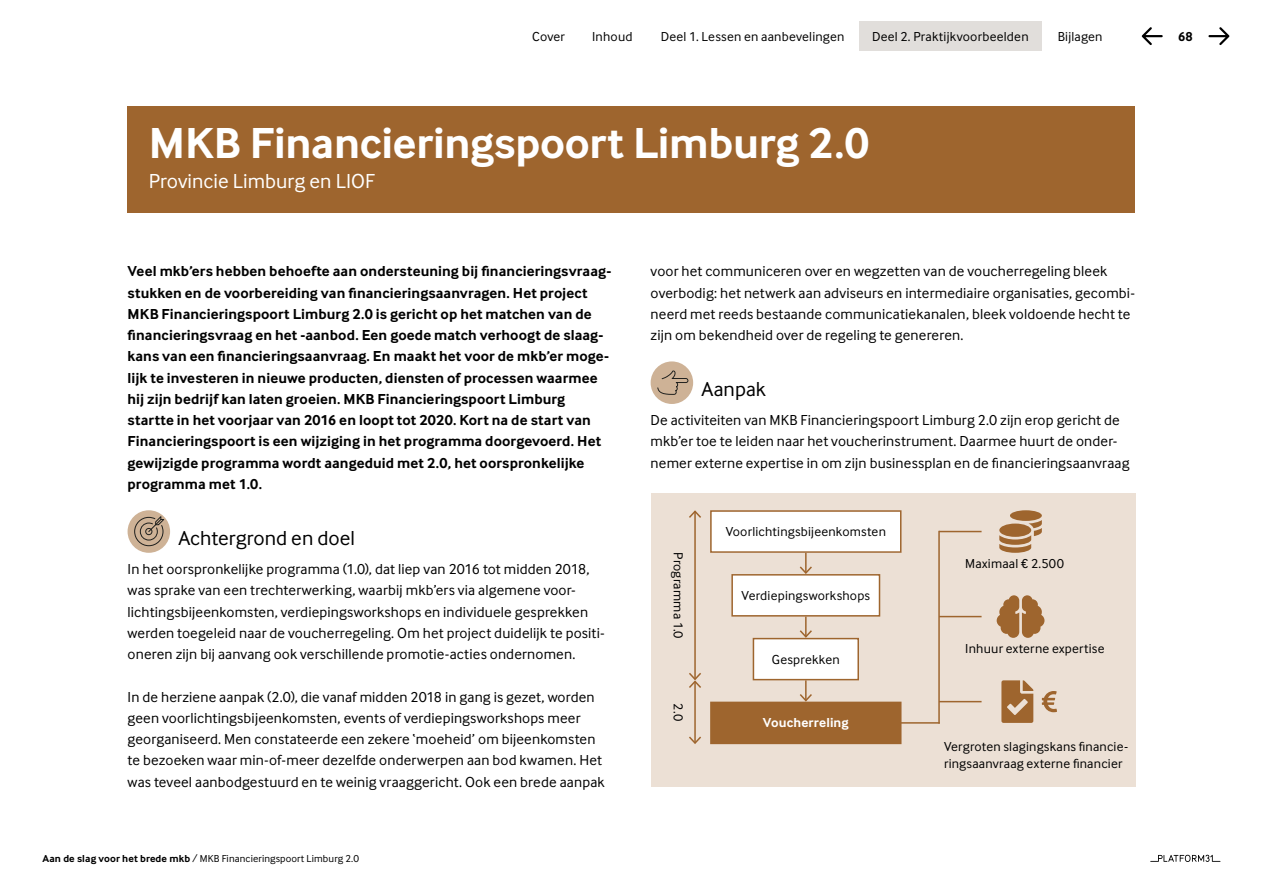
<style>
.page{position:relative;width:1263px;height:893px;background:#fff}
.page>*{position:absolute;margin:0;border:0;box-sizing:border-box;transform-origin:0 0}
.t1{font:700 45px "Inter Face";letter-spacing:-.005em;color:#fff}
.t2{font:21px "Inter Face";color:#000}
.t3{font:21px "Inter Face";color:#fff}
.t4{font:15px/21.3px "Inter Face";letter-spacing:.01em;color:#000}
.t5{font:700 15px/21.3px "Inter Face";letter-spacing:.005em;color:#000}
.t6{font:13.5px/16.5px "Inter Face";letter-spacing:.015em;color:#000}
.t7{font:700 13.5px "Inter Face";letter-spacing:.01em;color:#fff}
.t8{font:700 13.5px "Inter Face";color:#000}
.t9{font:10.5px "Inter Face";letter-spacing:.01em;color:#000}
.s1{font-weight:700}
</style>
<div class="page">
<svg style="left:1150px;top:855px;width:70px;height:7px"></svg>
<div style="left:859px;top:21px;width:183px;height:30px;background:#e1dedb"></div>
<svg style="left:1208px;top:27px;width:21px;height:18px"></svg>
<svg style="left:1142px;top:27px;width:21px;height:18px"></svg>
<div style="left:128px;top:106px;width:1007px;height:107px;background:#9e652e"></div>
<div style="left:128px;top:510px;width:42px;height:43px;background:#ceb296;border-radius:50%"></div>
<svg style="left:134px;top:516px;width:30px;height:30px"></svg>
<div style="left:651px;top:361px;width:42px;height:43px;background:#ceb296;border-radius:50%"></div>
<svg style="left:657px;top:370px;width:31px;height:25px"></svg>
<div style="left:651px;top:493px;width:484px;height:294px;background:#ece0d5"></div>
<div style="left:711px;top:511px;width:190px;height:41px;background:#fff"></div>
<div style="left:710px;top:510px;width:191px;height:43px;border:2px solid #9e652e"></div>
<div style="left:732px;top:575px;width:147px;height:41px;background:#fff"></div>
<div style="left:731px;top:574px;width:149px;height:43px;border:2px solid #9e652e"></div>
<div style="left:753px;top:639px;width:105px;height:41px;background:#fff"></div>
<div style="left:753px;top:638px;width:106px;height:42px;border:2px solid #9e652e"></div>
<div style="left:711px;top:702px;width:190px;height:41px;background:#9e652e"></div>
<div style="left:710px;top:702px;width:191px;height:42px;border:2px solid #9e652e"></div>
<svg style="left:798px;top:553px;width:15px;height:22px"></svg>
<svg style="left:798px;top:617px;width:15px;height:22px"></svg>
<svg style="left:798px;top:680px;width:15px;height:23px"></svg>
<hr style="left:694px;top:511px;width:2px;height:168px;background:#9e652e">
<svg style="left:689px;top:510px;width:12px;height:9px"></svg>
<hr style="left:694px;top:681px;width:2px;height:62px;background:#9e652e">
<svg style="left:689px;top:735px;width:12px;height:9px"></svg>
<svg style="left:689px;top:671px;width:12px;height:19px"></svg>
<hr style="left:939px;top:531px;width:42px;height:1px;background:#9e652e">
<hr style="left:939px;top:616px;width:42px;height:1px;background:#9e652e">
<hr style="left:939px;top:701px;width:42px;height:1px;background:#9e652e">
<hr style="left:897px;top:722px;width:43px;height:2px;background:#9e652e">
<hr style="left:938px;top:531px;width:2px;height:193px;background:#9e652e">
<svg style="left:999px;top:510px;width:43px;height:43px"></svg>
<svg style="left:1001px;top:680px;width:32px;height:43px"></svg>
<svg style="left:997px;top:595px;width:47px;height:43px"></svg>
<svg style="left:1042px;top:691px;width:15px;height:21px"></svg>
<p class="t6" style="left:532px;top:28px;width:34px">Cover</p>
<p class="t6" style="left:592px;top:28px;width:42px">Inhoud</p>
<p class="t6" style="left:661px;top:28px;width:185px">Deel 1. Lessen en aanbevelingen</p>
<p class="t6" style="left:872px;top:28px;width:158px">Deel 2. Praktijkvoorbeelden</p>
<p class="t6" style="left:1058px;top:28px;width:46px">Bijlagen</p>
<p class="t8" style="left:1178px;top:28px;width:16px">68</p>
<h1 class="t1" style="left:149px;top:117px;width:722px">MKB Financieringspoort Limburg 2.0</h1>
<h2 class="t3" style="left:149px;top:169px;width:227px">Provincie Limburg en LIOF</h2>
<p class="t5" style="left:128px;top:261px;width:485px">Veel mkb’ers hebben behoefte aan ondersteuning bij financieringsvraag&shy;stukken en de voorbereiding van financieringsaanvragen. Het project MKB Financieringspoort Limburg 2.0 is gericht op het matchen van de financieringsvraag en het -aanbod. Een goede match verhoogt de slaag&shy;kans van een financieringsaanvraag. En maakt het voor de mkb’er moge&shy;lijk te investeren in nieuwe producten, diensten of processen waarmee hij zijn bedrijf kan laten groeien. MKB Financieringspoort Limburg startte in het voorjaar van 2016 en loopt tot 2020. Kort na de start van Financieringspoort is een wijziging in het programma doorgevoerd. Het gewijzigde programma wordt aangeduid met 2.0, het oorspronkelijke programma met 1.0.</p>
<h2 class="t2" style="left:178px;top:526px;width:178px">Achtergrond en doel</h2>
<p class="t4" style="left:128px;top:558px;width:479px">In het oorspronkelijke programma (1.0), dat liep van 2016 tot midden 2018, was sprake van een trechterwerking, waarbij mkb’ers via algemene voor&shy;lichtingsbijeenkomsten, verdiepingsworkshops en individuele gesprekken werden toegeleid naar de voucherregeling. Om het project duidelijk te positi&shy;oneren zijn bij aanvang ook verschillende promotie-acties ondernomen.</p>
<p class="t4" style="left:128px;top:686px;width:479px">In de herziene aanpak (2.0), die vanaf midden 2018 in gang is gezet, worden geen voorlichtingsbijeenkomsten, events of verdiepingsworkshops meer georganiseerd. Men constateerde een zekere ‘moeheid’ om bijeenkomsten te bezoeken waar min-of-meer dezelfde onderwerpen aan bod kwamen. Het was teveel aanbodgestuurd en te weinig vraaggericht. Ook een brede aanpak</p>
<p class="t9" style="left:43px;top:852px;width:318px"><span class="s1">Aan de slag voor het brede mkb</span> / MKB Financieringspoort Limburg 2.0</p>
<p class="t4" style="left:651px;top:261px;width:486px">voor het communiceren over en wegzetten van de voucherregeling bleek overbodig: het netwerk aan adviseurs en intermediaire organisaties, gecombi&shy;neerd met reeds bestaande communicatiekanalen, bleek voldoende hecht te zijn om bekendheid over de regeling te genereren.</p>
<h2 class="t2" style="left:701px;top:378px;width:66px">Aanpak</h2>
<p class="t4" style="left:651px;top:409px;width:480px">De activiteiten van MKB Financieringspoort Limburg 2.0 zijn erop gericht de mkb’er toe te leiden naar het voucherinstrument. Daarmee huurt de onder&shy;nemer externe expertise in om zijn businessplan en de financieringsaanvraag</p>
<p class="t6" style="left:687px;top:552px;width:88px;rotate:90deg">Programma 1.0</p>
<p class="t6" style="left:687px;top:703px;width:19px;rotate:90deg">2.0</p>
<p class="t6" style="left:726px;top:523px;width:162px">Voorlichtingsbijeenkomsten</p>
<p class="t6" style="left:741px;top:587px;width:130px">Verdiepingsworkshops</p>
<p class="t6" style="left:772px;top:651px;width:69px">Gesprekken</p>
<p class="t7" style="left:763px;top:715px;width:87px">Voucherreling</p>
<p class="t6" style="left:965px;top:555px;width:100px">Maximaal € 2.500</p>
<p class="t6" style="left:965px;top:640px;width:141px">Inhuur externe expertise</p>
<p class="t6" style="left:944px;top:738px;width:186px">Vergroten slagingskans financie&shy;ringsaanvraag externe financier</p>
</div>
